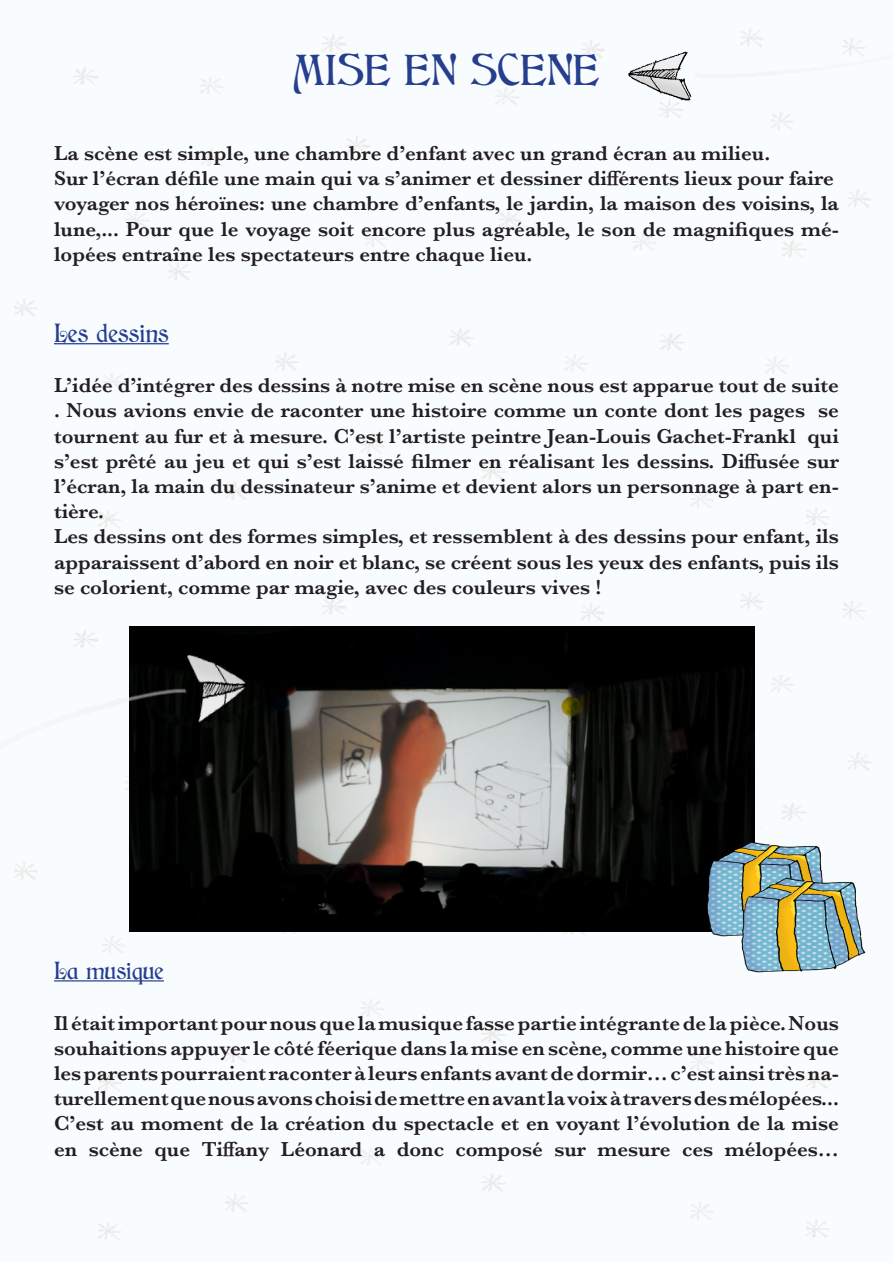
<style>
.page{position:relative;width:893px;height:1263px;background:#fff}
.page>*{position:absolute;margin:0;border:0;box-sizing:border-box;transform-origin:0 0}
.t1{font:42px "CAT Childs";color:#253f8e}
.t2{font:25.5px "CAT Childs";color:#253f8e}
.t3{font:24px "CAT Childs";color:#253f8e}
.t4{font:600 21px/25.2px "Baskerville";color:#231f20;text-align:justify}
</style>
<div class="page">
<img style="left:14px;top:33px;width:858px;height:496px">
<div style="left:0;top:562px;width:893px;height:563px;background:#f9fcfe"></div>
<img style="left:98px;top:1148px;width:732px;height:93px">
<hr style="left:54px;top:343px;width:115px;height:1px;background:#253f8e">
<hr style="left:54px;top:980px;width:110px;height:1px;background:#253f8e">
<img style="left:129px;top:626px;width:625px;height:305px">
<img style="left:698px;top:828px;width:123px;height:109px">
<img style="left:18px;top:626px;width:263px;height:167px">
<img style="left:601px;top:29px;width:292px;height:90px">
<img style="left:734px;top:865px;width:132px;height:108px">
<p class="t1" style="left:293px;top:44px;width:308px">MISE EN SCENE</p>
<p class="t4" style="left:54px;top:140px;width:718px">La scène est simple, une chambre d’enfant avec un grand écran au milieu.</p>
<p class="t4" style="left:54px;top:166px;width:781px">Sur l’écran défile une main qui va s’animer et dessiner différents lieux pour faire</p>
<p class="t4" style="left:54px;top:191px;width:786px">voyager nos héroïnes: une chambre d’enfants, le jardin, la maison des voisins, la lune,... Pour que le voyage soit encore plus agréable, le son de magnifiques mé&shy;lopées entraîne les spectateurs entre chaque lieu.</p>
<p class="t2" style="left:54px;top:317px;width:116px">Les dessins</p>
<p class="t4" style="left:54px;top:373px;width:786px">L’idée d’intégrer des dessins à notre mise en scène nous est apparue tout de suite . Nous avions envie de raconter une histoire comme un conte dont les pages se tournent au fur et à mesure. C’est l’artiste peintre Jean-Louis Gachet-Frankl qui s’est prêté au jeu et qui s’est laissé filmer en réalisant les dessins. Diffusée sur l’écran, la main du dessinateur s’anime et devient alors un personnage à part en&shy;tière.</p>
<p class="t4" style="left:54px;top:524px;width:786px">Les dessins ont des formes simples, et ressemblent à des dessins pour enfant, ils apparaissent d’abord en noir et blanc, se créent sous les yeux des enfants, puis ils se colorient, comme par magie, avec des couleurs vives !</p>
<p class="t3" style="left:54px;top:955px;width:111px">La musique</p>
<p class="t4" style="left:54px;top:1010px;width:786px">Il était important pour nous que la musique fasse partie intégrante de la pièce. Nous souhaitions appuyer le côté féerique dans la mise en scène, comme une histoire que les parents pourraient raconter à leurs enfants avant de dormir… c’est ainsi très na&shy;turellement que nous avons choisi de mettre en avant la voix à travers des mélopées...</p>
<p class="t4" style="left:54px;top:1111px;width:786px">C’est au moment de la création du spectacle et en voyant l’évolution de la mise en scène que Tiffany Léonard a donc composé sur mesure ces mélopées…</p>
</div>
